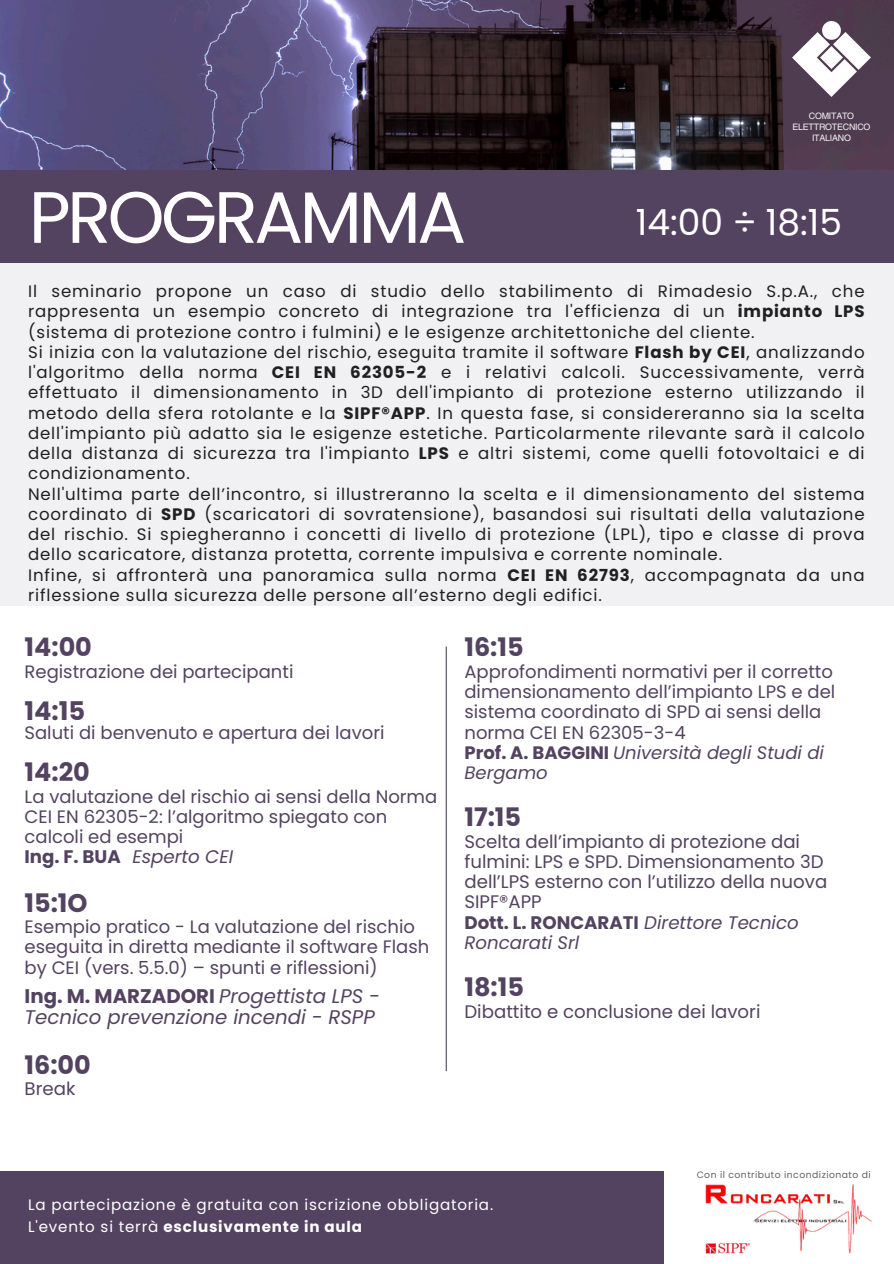
<style>
.page{position:relative;width:894px;height:1264px;background:#fff}
.page>*{position:absolute;margin:0;border:0;box-sizing:border-box;transform-origin:0 0}
.t1{font:72.6px "Poppins";letter-spacing:-.05em;color:#fff}
.t2{font:36px "Poppins";color:#fff}
.t3{font:700 25.65px "Poppins";color:#534360}
.t4{font:700 25.5px "Poppins";color:#534360}
.t5{font:italic 19.65px/21.3px "Poppins";color:#534360}
.t6{font:18.15px/20.2px "Poppins";color:#534360}
.t7{font:italic 18.15px "Poppins";color:#534360}
.t8{font:18px/20.2px "Poppins";color:#534360}
.t9{font:16.65px/20.2px "Poppins";letter-spacing:.05em;color:#1f2021}
.t10{font:15.15px/22.4px "Poppins";letter-spacing:.055em;color:#fff}
.t11{font:9.3px "Poppins";letter-spacing:.05em;color:#5f6062}
.t12{font:8.85px/11.1px "Helvetica LT Pro";letter-spacing:-.025em;color:#f1f1f1;text-align:center}
.s1{font-weight:700}
.s2{font-weight:700;font-style:normal}
.s3{font-style:italic}
</style>
<div class="page">
<img style="left:0;top:0;width:893px;height:170px">
<div style="left:0;top:170px;width:893px;height:92px;background:#534360"></div>
<hr style="left:445px;top:646px;width:1px;height:425px;background:#534360">
<div style="left:0;top:262px;width:893px;height:344px;background:#f1f0f2"></div>
<img style="left:792px;top:22px;width:78px;height:75px">
<div style="left:0;top:1170px;width:663px;height:93px;background:#534360"></div>
<img style="left:705px;top:1184px;width:166px;height:68px">
<h4 class="t1" style="left:29px;top:166px;width:439px">PROGRAMMA</h4>
<h3 class="t12" style="left:792px;top:111px;width:80px">COMITATO<br>ELETTROTECNICO<br>ITALIANO</h3>
<h4 class="t2" style="left:635px;top:197px;width:207px">14:00 ÷ 18:15</h4>
<h4 class="t9" style="left:28px;top:281px;width:837px">Il seminario propone un caso di studio dello stabilimento di Rimadesio S.p.A., che rappresenta un esempio concreto di integrazione tra l'efficienza di un <span class="s1">impianto LPS </span>(sistema di protezione contro i fulmini) e le esigenze architettoniche del cliente.<br>Si inizia con la valutazione del rischio, eseguita tramite il software <span class="s1">Flash by CEI</span>, analizzando l'algoritmo della norma <span class="s1">CEI EN 62305-2</span> e i relativi calcoli. Successivamente, verrà effettuato il dimensionamento in 3D dell'impianto di protezione esterno utilizzando il metodo della sfera rotolante e la <span class="s1">SIPF®APP</span>. In questa fase, si considereranno sia la scelta dell'impianto più adatto sia le esigenze estetiche. Particolarmente rilevante sarà il calcolo della distanza di sicurezza tra l'impianto <span class="s1">LPS</span> e altri sistemi, come quelli fotovoltaici e di condizionamento.<br>Nell'ultima parte dell’incontro, si illustreranno la scelta e il dimensionamento del sistema coordinato di <span class="s1">SPD</span> (scaricatori di sovratensione), basandosi sui risultati della valutazione del rischio. Si spiegheranno i concetti di livello di protezione (LPL), tipo e classe di prova dello scaricatore, distanza protetta, corrente impulsiva e corrente nominale.<br>Infine, si affronterà una panoramica sulla norma <span class="s1">CEI EN 62793</span>, accompagnata da una riflessione sulla sicurezza delle persone all’esterno degli edifici.</h4>
<p class="t4" style="left:25px;top:629px;width:69px">14:00</p>
<p class="t8" style="left:25px;top:661px;width:270px">Registrazione dei partecipanti</p>
<p class="t3" style="left:25px;top:693px;width:62px">14:15</p>
<p class="t8" style="left:25px;top:722px;width:361px">Saluti di benvenuto e apertura dei lavori</p>
<h6 class="t4" style="left:25px;top:754px;width:67px">14:20</h6>
<h6 class="t8" style="left:25px;top:786px;width:414px">La valutazione del rischio ai sensi della Norma<br>CEI EN 62305-2: l’algoritmo spiegato con calcoli ed esempi</h6>
<h6 class="t7" style="left:25px;top:844px;width:210px"><span class="s2">Ing. F. BUA</span> Esperto CEI</h6>
<h1 class="t4" style="left:25px;top:885px;width:65px">15:1O</h1>
<h1 class="t8" style="left:25px;top:916px;width:406px">Esempio pratico - La valutazione del rischio eseguita in diretta mediante il software Flash by CEI (vers. 5.5.0) – spunti e riflessioni)</h1>
<h2 class="t5" style="left:25px;top:985px;width:357px"><span class="s2">Ing. M. MARZADORI</span> Progettista LPS -<br>Tecnico prevenzione incendi - RSPP</h2>
<h5 class="t4" style="left:25px;top:1047px;width:68px">16:00</h5>
<h5 class="t6" style="left:25px;top:1078px;width:52px">Break</h5>
<h4 class="t4" style="left:464px;top:629px;width:61px">16:15</h4>
<h4 class="t8" style="left:464px;top:661px;width:372px">Approfondimenti normativi per il corretto dimensionamento dell’impianto LPS e del sistema coordinato di SPD ai sensi della norma CEI EN 62305-3-4<br><span class="s1">Prof. A. BAGGINI</span> <span class="s3">Università degli Studi di Bergamo</span></h4>
<h4 class="t4" style="left:464px;top:799px;width:58px">17:15</h4>
<h4 class="t6" style="left:464px;top:831px;width:364px">Scelta dell’impianto di protezione dai fulmini: LPS e SPD. Dimensionamento 3D dell’LPS esterno con l’utilizzo della nuova<br>SIPF®APP<br><span class="s1">Dott. L. RONCARATI</span> <span class="s3">Direttore Tecnico<br>Roncarati Srl</span></h4>
<h4 class="t4" style="left:464px;top:969px;width:61px">18:15</h4>
<h4 class="t6" style="left:464px;top:1001px;width:297px">Dibattito e conclusione dei lavori</h4>
<h4 class="t11" style="left:696px;top:1168px;width:175px">Con il contributo incondizionato di</h4>
<p class="t10" style="left:28px;top:1193px;width:466px">La partecipazione è gratuita con iscrizione obbligatoria.<br>L'evento si terrà <span class="s1">esclusivamente in aula</span></p>
</div>
